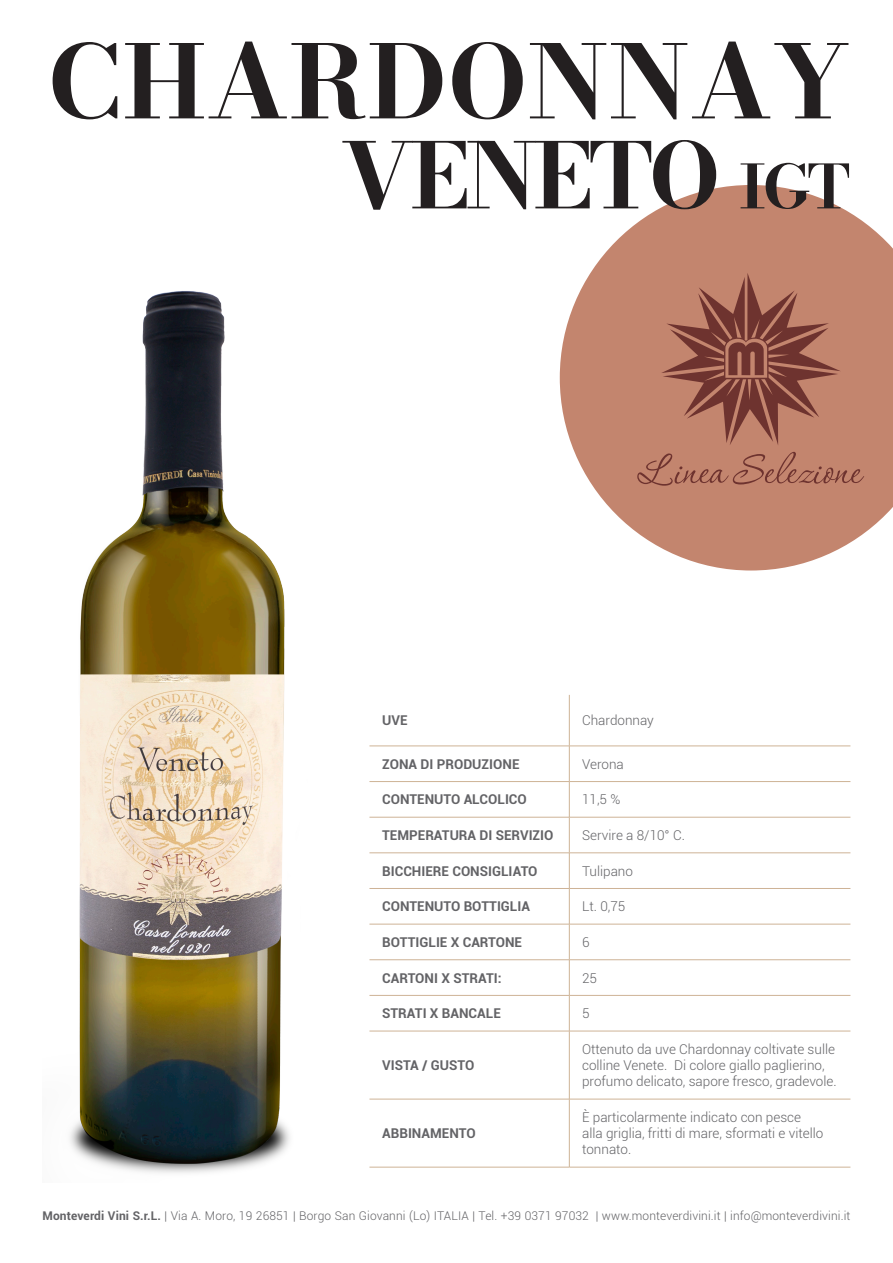
<style>
.page{position:relative;width:893px;height:1263px;background:#fff}
.page>*{position:absolute;margin:0;border:0;box-sizing:border-box;transform-origin:0 0}
.t1{font:700 100.5px "Bodoni Moda 11 pt";color:#231f20}
.t2{font:700 90px "Bodoni Moda 11 pt";letter-spacing:-.05em;color:#231f20}
.t3{font:52.5px "Corinthia";color:#6e332f}
.t4{font:300 13.5px/16.2px "Roboto";color:#636366}
.t5{font:700 13.5px "Roboto";color:#636366}
.t6{font:300 12px "Roboto";letter-spacing:.01em;color:#636366}
.s1{font-size:60px}
.s2{font-weight:700}
</style>
<div class="page">
<hr style="left:569px;top:695px;width:1px;height:51px;background:#ceb396">
<hr style="left:369px;top:746px;width:200px;height:1px;background:#ceb396">
<hr style="left:569px;top:746px;width:281px;height:1px;background:#ceb396">
<hr style="left:569px;top:746px;width:1px;height:35px;background:#ceb396">
<hr style="left:369px;top:781px;width:200px;height:1px;background:#ceb396">
<hr style="left:569px;top:781px;width:281px;height:1px;background:#ceb396">
<hr style="left:569px;top:782px;width:1px;height:35px;background:#ceb396">
<hr style="left:369px;top:817px;width:200px;height:1px;background:#ceb396">
<hr style="left:569px;top:817px;width:281px;height:1px;background:#ceb396">
<hr style="left:569px;top:817px;width:1px;height:36px;background:#ceb396">
<hr style="left:369px;top:852px;width:200px;height:1px;background:#ceb396">
<hr style="left:569px;top:852px;width:281px;height:1px;background:#ceb396">
<hr style="left:569px;top:853px;width:1px;height:35px;background:#ceb396">
<hr style="left:369px;top:888px;width:200px;height:1px;background:#ceb396">
<hr style="left:569px;top:888px;width:281px;height:1px;background:#ceb396">
<hr style="left:569px;top:889px;width:1px;height:35px;background:#ceb396">
<hr style="left:369px;top:924px;width:200px;height:1px;background:#ceb396">
<hr style="left:569px;top:924px;width:281px;height:1px;background:#ceb396">
<hr style="left:569px;top:924px;width:1px;height:35px;background:#ceb396">
<hr style="left:369px;top:959px;width:200px;height:1px;background:#ceb396">
<hr style="left:569px;top:959px;width:281px;height:1px;background:#ceb396">
<hr style="left:569px;top:960px;width:1px;height:35px;background:#ceb396">
<hr style="left:369px;top:995px;width:200px;height:1px;background:#ceb396">
<hr style="left:569px;top:995px;width:281px;height:1px;background:#ceb396">
<hr style="left:569px;top:995px;width:1px;height:36px;background:#ceb396">
<hr style="left:369px;top:1031px;width:200px;height:1px;background:#ceb396">
<hr style="left:569px;top:1031px;width:281px;height:1px;background:#ceb396">
<hr style="left:569px;top:1031px;width:1px;height:68px;background:#ceb396">
<hr style="left:369px;top:1099px;width:200px;height:1px;background:#ceb396">
<hr style="left:569px;top:1099px;width:281px;height:1px;background:#ceb396">
<hr style="left:569px;top:1099px;width:1px;height:68px;background:#ceb396">
<hr style="left:369px;top:1167px;width:200px;height:1px;background:#ceb396">
<hr style="left:569px;top:1167px;width:281px;height:1px;background:#ceb396">
<svg style="left:560px;top:185px;width:333px;height:385px;fill:#c3856e"></svg>
<svg style="left:661px;top:273px;width:180px;height:172px;background:#a56857"></svg>
<img style="left:70px;top:291px;width:220px;height:882px">
<p class="t1" style="left:48px;top:13px;width:804px">CHARDONNAY</p>
<p class="t2" style="left:340px;top:114px;width:511px">VENETO <span class="s1">IGT</span></p>
<p class="t3" style="left:642px;top:438px;width:220px">Linea Selezione</p>
<p class="t5" style="left:382px;top:711px;width:27px">UVE</p>
<p class="t4" style="left:582px;top:712px;width:73px">Chardonnay</p>
<p class="t5" style="left:382px;top:754px;width:139px">ZONA DI PRODUZIONE</p>
<p class="t4" style="left:582px;top:755px;width:43px">Verona</p>
<p class="t5" style="left:382px;top:790px;width:146px">CONTENUTO ALCOLICO</p>
<p class="t4" style="left:582px;top:791px;width:40px">11,5 %</p>
<p class="t5" style="left:382px;top:826px;width:173px">TEMPERATURA DI SERVIZIO</p>
<p class="t4" style="left:582px;top:827px;width:104px">Servire a 8/10° C.</p>
<p class="t5" style="left:382px;top:861px;width:157px">BICCHIERE CONSIGLIATO</p>
<p class="t4" style="left:582px;top:862px;width:52px">Tulipano</p>
<p class="t5" style="left:382px;top:897px;width:149px">CONTENUTO BOTTIGLIA</p>
<p class="t4" style="left:582px;top:898px;width:45px">Lt. 0,75</p>
<p class="t5" style="left:382px;top:933px;width:141px">BOTTIGLIE X CARTONE</p>
<p class="t4" style="left:582px;top:934px;width:9px">6</p>
<p class="t5" style="left:382px;top:968px;width:121px">CARTONI X STRATI:</p>
<p class="t4" style="left:582px;top:969px;width:16px">25</p>
<p class="t5" style="left:382px;top:1004px;width:120px">STRATI X BANCALE</p>
<p class="t4" style="left:582px;top:1005px;width:9px">5</p>
<p class="t5" style="left:382px;top:1056px;width:94px">VISTA / GUSTO</p>
<p class="t5" style="left:382px;top:1124px;width:95px">ABBINAMENTO</p>
<p class="t4" style="left:582px;top:1040px;width:256px">Ottenuto da uve Chardonnay coltivate sulle colline Venete. Di colore giallo paglierino, profumo delicato, sapore fresco, gradevole.</p>
<p class="t4" style="left:582px;top:1108px;width:243px">È particolarmente indicato con pesce alla griglia, fritti di mare, sformati e vitello tonnato.</p>
<p class="t6" style="left:43px;top:1208px;width:809px"><span class="s2">Monteverdi Vini S.r.L.</span> | Via A. Moro, 19 26851 | Borgo San Giovanni (Lo) ITALIA | Tel. +39 0371 97032 | www.monteverdivini.it | info@monteverdivini.it</p>
</div>
